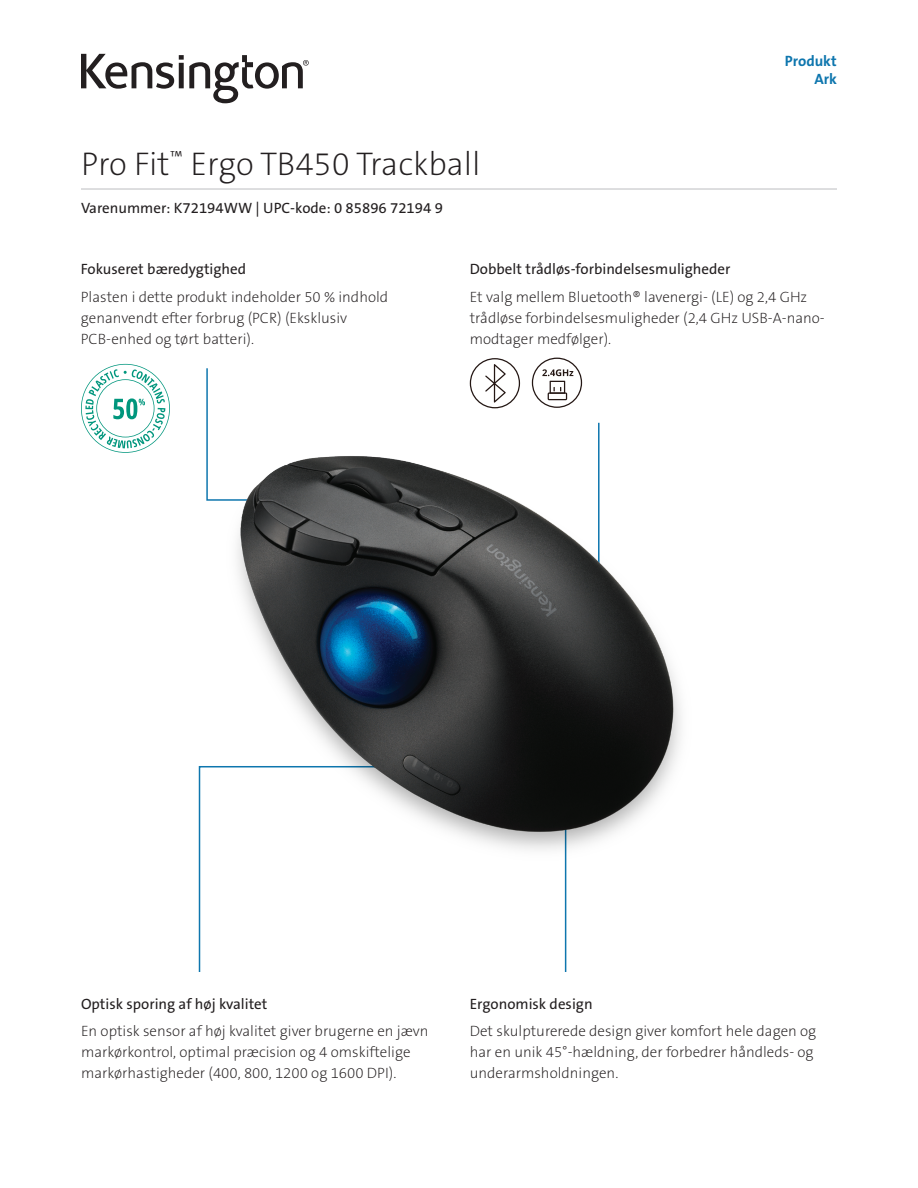
<style>
.page{position:relative;width:918px;height:1188px;background:#fff}
.page>*{position:absolute;margin:0;border:0;box-sizing:border-box;transform-origin:0 0}
.t1{font:33px "The Sans KENSINGTON2 XL";color:#231f20}
.t2{font:15px/21px "The Sans KENSINGTON2 XL";color:#231f20}
.t3{font:15px "The Sans KENSINGTON5 Rg";color:#231f20}
.t4{font:15px/18px "The Sans KENSINGTON7 Bd";color:#0e76ae;text-align:right}
</style>
<div class="page">
<svg style="left:206px;top:368px;width:2px;height:47px"></svg>
<svg style="left:81px;top:364px;width:89px;height:89px"></svg>
<svg style="left:81px;top:54px;width:228px;height:49px"></svg>
<svg style="left:198px;top:766px;width:6px;height:206px"></svg>
<hr style="left:565px;top:826px;width:1px;height:146px;background:#0e76ae">
<svg style="left:470px;top:358px;width:50px;height:50px"></svg>
<svg style="left:532px;top:358px;width:50px;height:50px"></svg>
<hr style="left:81px;top:189px;width:756px;height:1px;background:#bcbdc0">
<img style="left:204px;top:415px;width:477px;height:461px">
<h1 class="t1" style="left:81px;top:146px;width:401px">Pro Fit<sup>™</sup> Ergo TB450 Trackball</h1>
<p class="t3" style="left:81px;top:200px;width:363px">Varenummer: K72194WW | UPC-kode: 0 85896 72194 9</p>
<p class="t4" style="left:785px;top:52px;width:54px">Produkt<br>Ark</p>
<p class="t3" style="left:81px;top:261px;width:167px">Fokuseret bæredygtighed</p>
<p class="t2" style="left:81px;top:287px;width:309px">Plasten i dette produkt indeholder 50 % indhold genanvendt efter forbrug (PCR) (Eksklusiv<br>PCB-enhed og tørt batteri).</p>
<p class="t3" style="left:470px;top:261px;width:262px">Dobbelt trådløs-forbindelsesmuligheder</p>
<p class="t2" style="left:470px;top:287px;width:357px">Et valg mellem Bluetooth® lavenergi- (LE) og 2,4 GHz trådløse forbindelsesmuligheder (2,4 GHz USB-A-nano&shy;modtager medfølger).</p>
<p class="t3" style="left:81px;top:996px;width:188px">Optisk sporing af høj kvalitet</p>
<p class="t2" style="left:81px;top:1021px;width:349px">En optisk sensor af høj kvalitet giver brugerne en jævn markørkontrol, optimal præcision og 4 omskiftelige markørhastigheder (400, 800, 1200 og 1600 DPI).</p>
<p class="t3" style="left:470px;top:996px;width:124px">Ergonomisk design</p>
<p class="t2" style="left:470px;top:1021px;width:348px">Det skulpturerede design giver komfort hele dagen og har en unik 45°-hældning, der forbedrer håndleds- og underarmsholdningen.</p>
</div>
